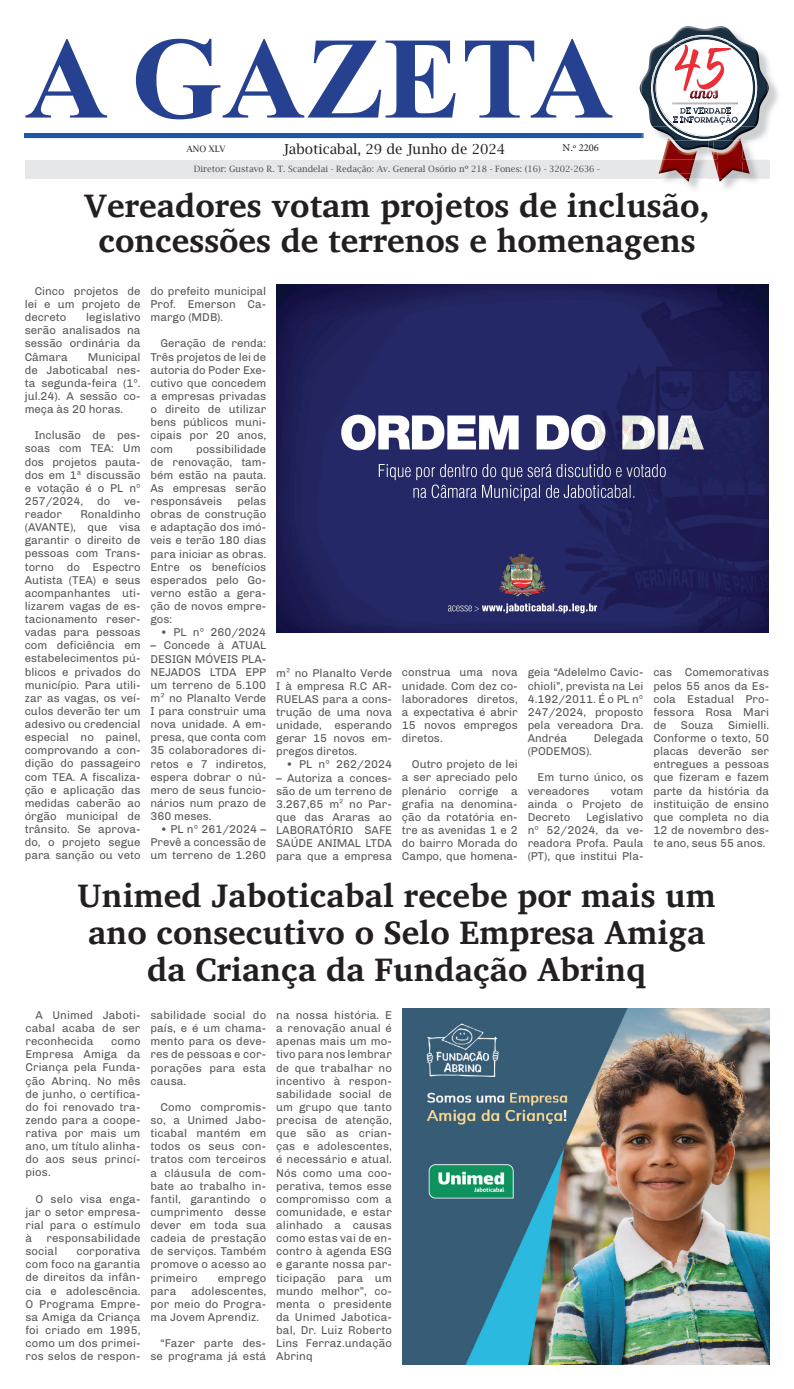
<style>
.page{position:relative;width:794px;height:1389px;background:#fff}
.page>*{position:absolute;margin:0;border:0;box-sizing:border-box;transform-origin:0 0}
.t1{font:700 33.25px/36.8px "Charis SIL";color:#231f20;text-align:center}
.t2{font:13.83px "Lucida Bright";color:#231f20}
.t3{font:11.38px/13.1px "Chivo";color:#57585a;text-align:justify}
.t4{font:10.5px "Minion Pro";color:#231f20}
.t5{font:8.75px "Lucida Bright";color:#505052}
.t6{font:8.75px "Lucida Bright";color:#231f20}
</style>
<div class="page">
<div style="left:25px;top:160px;width:744px;height:18px;background:#e6e7e9"></div>
<svg style="left:25px;top:39px;width:587px;height:80px"></svg>
<img style="left:641px;top:30px;width:138px;height:132px">
<div style="left:24px;top:133px;width:619px;height:5px;background:#1b57a7"></div>
<img style="left:641px;top:30px;width:37px;height:1px">
<img style="left:641px;top:160px;width:128px;height:2px">
<img style="left:682px;top:26px;width:44px;height:2px">
<img style="left:678px;top:28px;width:52px;height:3px">
<img style="left:652px;top:83px;width:116px;height:66px">
<svg style="left:639px;top:83px;width:2px;height:11px"></svg>
<img style="left:641px;top:31px;width:126px;height:95px">
<img style="left:651px;top:35px;width:63px;height:63px">
<img style="left:667px;top:126px;width:73px;height:14px">
<img style="left:652px;top:36px;width:104px;height:90px">
<img style="left:655px;top:39px;width:42px;height:56px">
<svg style="left:752px;top:78px;width:5px;height:20px"></svg>
<img style="left:674px;top:126px;width:60px;height:10px">
<img style="left:656px;top:40px;width:96px;height:86px">
<img style="left:697px;top:142px;width:11px;height:8px">
<svg style="left:694px;top:136px;width:20px;height:6px"></svg>
<img style="left:661px;top:141px;width:1px;height:19px">
<svg style="left:658px;top:160px;width:3px;height:14px"></svg>
<img style="left:661px;top:160px;width:18px;height:14px">
<img style="left:662px;top:141px;width:35px;height:19px">
<img style="left:722px;top:141px;width:39px;height:48px">
<img style="left:713px;top:141px;width:4px;height:9px">
<svg style="left:742px;top:148px;width:7px;height:26px"></svg>
<svg style="left:679px;top:151px;width:44px;height:31px"></svg>
<img style="left:717px;top:141px;width:25px;height:37px">
<div style="left:656px;top:39px;width:96px;height:97px;background:#fff;border-radius:50%"></div>
<img style="left:690px;top:91px;width:28px;height:8px">
<svg style="left:673px;top:108px;width:64px;height:17px"></svg>
<img style="left:674px;top:44px;width:57px;height:47px">
<svg style="left:692px;top:90px;width:26px;height:1px"></svg>
<img style="left:276px;top:284px;width:492px;height:348px">
<img style="left:402px;top:1008px;width:367px;height:356px">
<p class="t6" style="left:186px;top:144px;width:41px">ANO XLV</p>
<p class="t2" style="left:283px;top:141px;width:224px">Jaboticabal, 29 de Junho de 2024</p>
<p class="t4" style="left:562px;top:140px;width:38px">N.º 2206</p>
<p class="t5" style="left:194px;top:164px;width:408px">Diretor: Gustavo R. T. Scandelai - Redação: Av. General Osório nº 218 - Fones: (16) - 3202-2636 -</p>
<h1 class="t1" style="left:84px;top:188px;width:628px;line-height:35px">Vereadores votam projetos de inclusão, concessões de terrenos e homenagens</h1>
<p class="t3" style="left:25px;top:284px;width:117px;text-indent:10px">Cinco projetos de lei e um projeto de decreto</p>
<p class="t3" style="left:150px;top:284px;width:117px">do prefeito municipal Prof. Emerson Ca&shy;margo (MDB).</p>
<p class="t3" style="left:150px;top:336px;width:117px;text-indent:10px">Geração de renda:<br>Três projetos de lei de autoria do Poder Exe&shy;cutivo que concedem a empresas privadas o direito de utilizar bens públicos muni&shy;cipais por 20 anos, com</p>
<p class="t3" style="left:25px;top:310px;width:117px;text-indent:61px">legislativo serão analisados na sessão ordinária da Câmara</p>
<p class="t3" style="left:25px;top:349px;width:117px;text-indent:63px">Municipal de Jaboticabal nes&shy;ta segunda-feira (1º. jul.24). A sessão co&shy;meça às 20 horas.</p>
<p class="t3" style="left:25px;top:428px;width:117px;text-indent:10px">Inclusão de pes&shy;soas com TEA: Um dos projetos pauta&shy;dos em 1ª discussão e votação é o PL nº 257/2024, do ve&shy;reador</p>
<p class="t3" style="left:150px;top:441px;width:117px;text-indent:46px">possibilidade de renovação, tam&shy;bém estão na pauta.<br>As empresas serão responsáveis</p>
<p class="t3" style="left:150px;top:494px;width:117px;text-indent:87px">pelas obras de construção e adaptação dos imó&shy;veis e terão 180 dias para iniciar as obras.<br>Entre os benefícios esperados pelo Go&shy;verno estão a gera&shy;ção de novos empre&shy;gos:</p>
<p class="t3" style="left:160px;top:625px;width:107px">• PL nº 260/2024</p>
<p class="t3" style="left:150px;top:638px;width:117px">– Concede à ATUAL DESIGN MÓVEIS PLA-NEJADOS LTDA EPP um terreno de 5.100 m² no Planalto Verde I para construir uma nova unidade. A em&shy;presa, que conta com 35 colaboradores di&shy;retos e 7 indiretos, espera dobrar o nú&shy;mero de seus funcio&shy;nários num prazo de 360 meses.</p>
<p class="t3" style="left:150px;top:822px;width:117px;text-indent:10px">• PL nº 261/2024 – Prevê a concessão de um terreno de 1.260</p>
<p class="t3" style="left:25px;top:507px;width:117px;text-indent:56px">Ronaldinho (AVANTE), que visa garantir o direito de pessoas com Trans&shy;torno do Espectro Autista (TEA) e seus acompanhantes uti&shy;lizarem vagas de es&shy;tacionamento reser&shy;vadas para pessoas com deficiência em estabelecimentos pú&shy;blicos e privados do município. Para utili&shy;zar as vagas, os veí&shy;culos deverão ter um adesivo ou credencial especial no painel, comprovando a con&shy;dição do passageiro com TEA. A fiscaliza&shy;ção e aplicação das medidas caberão ao órgão municipal de trânsito. Se aprova&shy;do, o projeto segue para sanção ou veto</p>
<p class="t3" style="left:276px;top:665px;width:117px">m² no Planalto Verde I à empresa R.C AR-RUELAS para a cons&shy;trução de uma nova unidade, esperando gerar 15 novos em&shy;pregos diretos.</p>
<p class="t3" style="left:286px;top:757px;width:107px">• PL nº 262/2024</p>
<p class="t3" style="left:276px;top:770px;width:117px">– Autoriza a conces&shy;são de um terreno de 3.267,65 m² no Par&shy;que das Araras ao LABORATÓRIO SAFE SAÚDE ANIMAL LTDA para que a empresa</p>
<p class="t3" style="left:527px;top:665px;width:117px">geia “Adelelmo Cavic&shy;chioli”, prevista na Lei 4.192/2011. É o PL nº 247/2024, proposto pela vereadora Dra.<br>Andréa</p>
<p class="t3" style="left:653px;top:665px;width:117px">cas Comemorativas pelos 55 anos da Es&shy;cola Estadual Pro&shy;fessora Rosa Mari de</p>
<p class="t3" style="left:402px;top:665px;width:117px">construa uma nova unidade. Com dez co&shy;laboradores diretos, a expectativa é abrir 15 novos empregos diretos.</p>
<p class="t3" style="left:402px;top:757px;width:117px;text-indent:10px">Outro projeto de lei a ser apreciado pelo plenário corrige a grafia na denomina&shy;ção da rotatória en&shy;tre as avenidas 1 e 2 do bairro Morada do Campo, que homena-</p>
<p class="t3" style="left:653px;top:718px;width:117px;text-indent:75px">Simielli.<br>Conforme o texto, 50 placas deverão ser entregues a pessoas que fizeram e fazem parte da história da instituição de ensino que completa no dia 12 de novembro des&shy;te ano, seus 55 anos.</p>
<h1 class="t1" style="left:78px;top:877px;width:640px">Unimed Jaboticabal recebe por mais um ano consecutivo o Selo Empresa Amiga da Criança da Fundação Abrinq</h1>
<p class="t3" style="left:25px;top:1008px;width:117px;text-indent:10px">A Unimed Jaboti&shy;cabal acaba de ser reconhecida</p>
<p class="t3" style="left:681px;top:718px;width:34px">Souza</p>
<p class="t3" style="left:593px;top:731px;width:51px">Delegada</p>
<p class="t3" style="left:527px;top:744px;width:66px">(PODEMOS).</p>
<p class="t3" style="left:527px;top:770px;width:117px;text-indent:10px">Em turno único, os vereadores</p>
<p class="t3" style="left:527px;top:783px;width:117px;text-indent:83px">votam ainda o Projeto de Decreto</p>
<p class="t3" style="left:527px;top:810px;width:117px;text-indent:58px">Legislativo nº 52/2024, da ve&shy;readora Profa. Paula (PT), que institui Pla-</p>
<p class="t3" style="left:150px;top:1008px;width:117px">sabilidade social do país, e é um chama&shy;mento para os deve&shy;res de pessoas e cor&shy;porações para esta causa.</p>
<p class="t3" style="left:150px;top:1100px;width:117px;text-indent:10px">Como compromis&shy;so, a Unimed Jabo&shy;ticabal mantém em todos os seus con&shy;tratos com terceiros a cláusula de com&shy;bate ao trabalho in&shy;fantil, garantindo o cumprimento desse dever em toda sua cadeia de prestação de serviços. Também promove o acesso ao primeiro</p>
<p class="t3" style="left:276px;top:1008px;width:117px">na nossa história. E a renovação anual é apenas mais um mo&shy;tivo para nos lembrar de que trabalhar no incentivo à respon&shy;sabilidade social de um grupo que tanto precisa de atenção, que são as crian&shy;ças e adolescentes, é necessário e atual.<br>Nós como uma coo&shy;perativa, temos esse compromisso com a comunidade, e estar alinhado a causas como estas vai de en&shy;contro à agenda ESG e garante nossa par&shy;ticipação para um mundo melhor”, co&shy;menta o presidente da Unimed Jabotica&shy;bal, Dr. Luiz Roberto Lins Ferraz.undação Abrinq</p>
<p class="t3" style="left:25px;top:1034px;width:117px;text-indent:86px">como Empresa Amiga da Criança pela Funda&shy;ção Abrinq. No mês de junho, o certifica&shy;do foi renovado tra&shy;zendo para a coope&shy;rativa por mais um ano, um título alinha&shy;do aos seus princí&shy;pios.</p>
<p class="t3" style="left:25px;top:1192px;width:117px;text-indent:10px">O selo visa enga&shy;jar o setor empresa&shy;rial para o estímulo à</p>
<p class="t3" style="left:25px;top:1231px;width:117px;text-indent:21px">responsabilidade social</p>
<p class="t3" style="left:25px;top:1244px;width:117px;text-indent:51px">corporativa com foco na garantia de direitos da infân&shy;cia e adolescência.<br>O Programa Empre&shy;sa Amiga da Criança foi criado em 1995, como um dos primei&shy;ros selos de respon-</p>
<p class="t3" style="left:218px;top:1270px;width:50px">emprego</p>
<p class="t3" style="left:150px;top:1283px;width:117px;text-indent:41px">adolescentes, por meio do Progra&shy;ma Jovem Aprendiz.</p>
<p class="t3" style="left:150px;top:1336px;width:117px;text-align:right">“Fazer parte des&shy;se programa já está</p>
<p class="t3" style="left:150px;top:1283px;width:27px">para</p>
</div>
